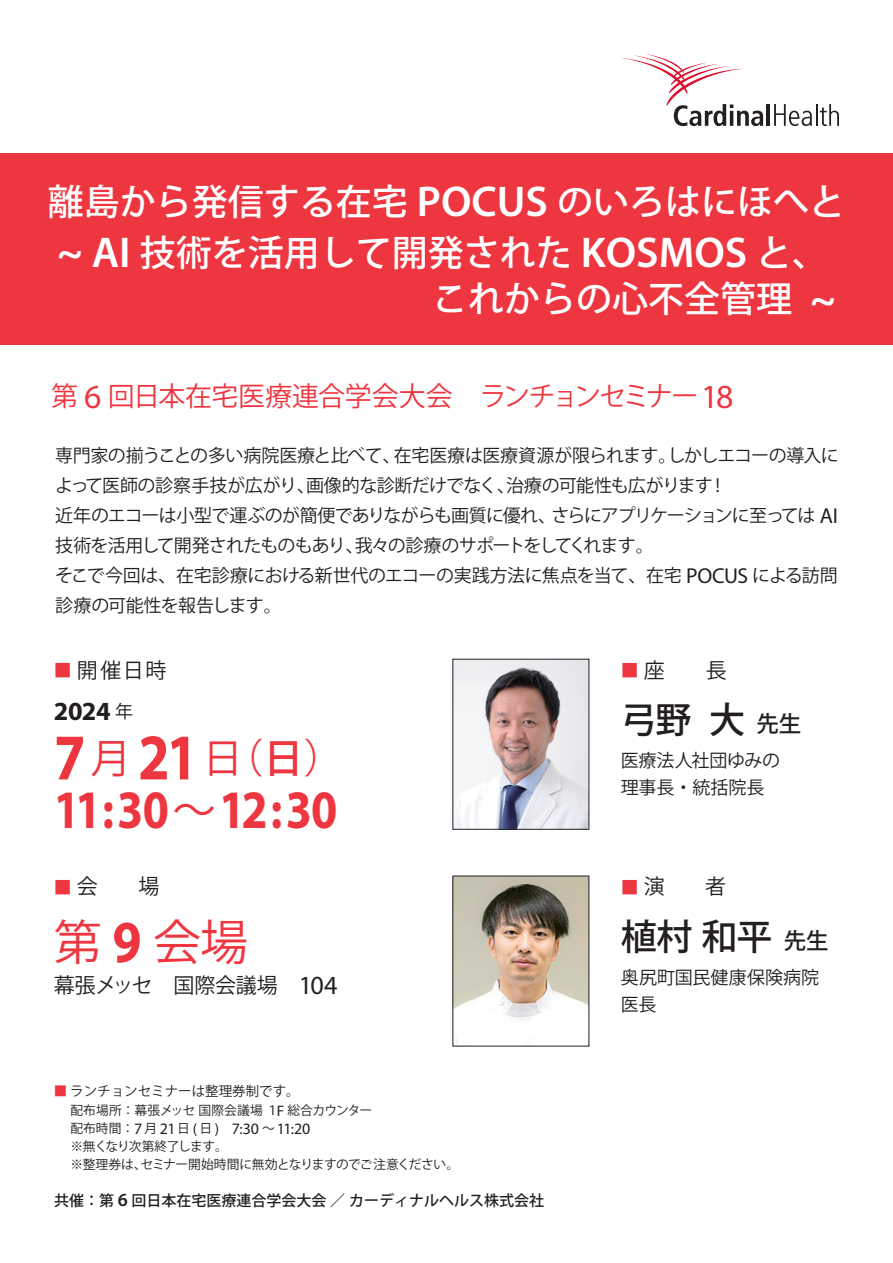
<style>
.page{position:relative;width:893px;height:1263px;background:#fff}
.page>*{position:absolute;margin:0;border:0;box-sizing:border-box;transform-origin:0 0}
.t1{font:700 54.3px "Myriad Pro";letter-spacing:-.05em;color:#ee3640;scale:.87 1}
.t2{font:48px "Koz Go Pr 6 N";color:#ee3640}
.t3{font:40.5px "Koz Go Pr 6 N";color:#ee3640}
.t4{font:500 36px/50.7px "Koz Go Pr 6 N";color:#fff}
.t5{font:500 36px "Koz Go Pr 6 N";letter-spacing:-.015em;color:#231f20}
.t6{font:27px "Koz Go Pr 6 N";letter-spacing:-.045em;color:#ee3640}
.t7{font:700 26.25px "Myriad Pro";color:#231f20}
.t8{font:21px "Koz Go Pr 6 N";letter-spacing:-.005em;color:#231f20}
.t9{font:18px/30px "Koz Go Pr 6 N";letter-spacing:-.035em;color:#231f20}
.t10{font:18px/27px "Koz Go Pr 6 N";letter-spacing:-.005em;color:#231f20}
.t11{font:18px/27px "Koz Go Pr 6 N";color:#231f20}
.t12{font:18px "Koz Go Pr 6 N";color:#ee3640}
.t13{font:15.9px "Myriad Pro";letter-spacing:-.025em;color:#231f20}
.t14{font:500 15px "Koz Go Pr 6 N";color:#231f20}
.t15{font:13.5px "Koz Go Pr 6 N";color:#231f20}
.t16{font:12.75px/18px "Koz Go Pr 6 N";letter-spacing:-.03em;color:#231f20}
.t17{font:12.75px "Koz Go Pr 6 N";letter-spacing:-.005em;color:#231f20}
.s1{font-family:"Myriad Pro";font-weight:600;font-size:43.2px}
.s2{font-family:"Myriad Pro";font-size:33.75px}
.s3{font-family:"Myriad Pro";font-size:21.6px}
.s4{font-size:18px;color:#ee3640}
.s5{font-family:"Koz Go Pr 6 N";font-weight:400;font-size:18px}
.s6{font-family:"Myriad Pro";font-weight:700;font-size:65.55px}
.s7{font-weight:500}
.s8{font-size:52.2px}
.s9{font-family:"Koz Go Pr 6 N";font-weight:400;font-size:43.5px}
.s10{font-size:21px;color:#231f20}
.s11{font-family:"Myriad Pro";font-weight:700;font-size:60px}
.s12{font-family:"Myriad Pro";font-size:26.25px}
.s13{color:#ee3640}
.s14{font-family:"Myriad Pro";font-size:15.3px}
.s15{font-family:"Koz Go Pr 6 N";font-size:12.75px}
.s16{font-size:15.3px}
.s17{font-family:"Myriad Pro";font-weight:600;font-size:18.75px}
.s18{font-size:22.5px}
</style>
<div class="page">
<hr style="left:767px;top:104px;width:3px;height:22px;background:#231f20">
<svg style="left:622px;top:54px;width:141px;height:72px"></svg>
<svg style="left:774px;top:104px;width:65px;height:22px"></svg>
<div style="left:0;top:153px;width:893px;height:191px;background:#ee3640"></div>
<img style="left:455px;top:878px;width:132px;height:166px">
<img style="left:455px;top:661px;width:132px;height:166px">
<h3 class="t4" style="left:48px;top:177px;width:799px">離島から発信する在宅 <span class="s1">POCUS</span> のいろはにほへと<span class="s1">~ AI</span> 技術を活用して開発された <span class="s1">KOSMOS</span> と、</h3>
<h3 class="t4" style="left:432px;top:274px;width:405px">これからの心不全管理 <span class="s1">~</span></h3>
<h3 class="t6" style="left:51px;top:381px;width:684px">第 <span class="s2">6</span> 回日本在宅医療連合学会大会　ランチョンセミナー<span class="s2">18</span></h3>
<p class="t9" style="left:55px;top:441px;width:785px">専門家の揃うことの多い病院医療と比べて、在宅医療は医療資源が限られます。しかしエコーの導入によって医師の診察手技が広がり、画像的な診断だけでなく、治療の可能性も広がります！<br>近年のエコーは小型で運ぶのが簡便でありながらも画質に優れ、さらにアプリケーションに至っては <span class="s3">AI</span>技術を活用して開発されたものもあり、我々の診療のサポートをしてくれます。<br>そこで今回は、在宅診療における新世代のエコーの実践方法に焦点を当て、在宅 <span class="s3">POCUS</span> による訪問診療の可能性を報告します。</p>
<p class="t8" style="left:54px;top:658px;width:114px"><span class="s4">■</span> 開催日時</p>
<h3 class="t7" style="left:54px;top:694px;width:81px">2024 <span class="s5">年</span></h3>
<h3 class="t3" style="left:54px;top:735px;width:292px"><span class="s6">7</span>月 <span class="s6">21</span>日（<span class="s7">日</span>）</h3>
<h1 class="t1" style="left:54px;top:774px;width:327px">11<span class="s8">:</span>30<span class="s9">～</span>12<span class="s8">:</span>30</h1>
<p class="t12" style="left:54px;top:877px;width:45px">■ <span class="s10">会</span></p>
<p class="t8" style="left:138px;top:875px;width:22px">場</p>
<h2 class="t2" style="left:54px;top:915px;width:196px">第<span class="s11">9</span>会場</h2>
<p class="t8" style="left:54px;top:974px;width:285px">幕張メッセ　国際会議場　<span class="s12">104</span></p>
<p class="t15" style="left:54px;top:1084px;width:247px"><span class="s13">■</span> ランチョンセミナーは整理券制です。</p>
<p class="t17" style="left:70px;top:1103px;width:303px">配布場所：幕張メッセ国際会議場１<span class="s14">F</span> 総合カウンター</p>
<p class="t13" style="left:70px;top:1118px;width:241px"><span class="s15">配布時間：</span>7 <span class="s15">月</span> 21<span class="s15">日</span> <span class="s16">(</span> <span class="s15">日</span> <span class="s16">)</span> 7<span class="s16">:</span>30 <span class="s15">～</span>11<span class="s16">:</span>20</p>
<p class="t16" style="left:70px;top:1138px;width:390px">※無くなり次第終了します。<br>※整理券は、セミナー開始時間に無効となりますのでご注意ください。</p>
<p class="t14" style="left:54px;top:1191px;width:492px">共催：第 <span class="s17">6</span> 回日本在宅医療連合学会大会／カーディナルヘルス株式会社</p>
<p class="t12" style="left:621px;top:660px;width:45px">■ <span class="s10">座</span></p>
<p class="t8" style="left:706px;top:658px;width:22px">長</p>
<h3 class="t5" style="left:621px;top:699px;width:182px">弓野 大 <span class="s18">先生</span></h3>
<p class="t10" style="left:621px;top:747px;width:161px">医療法人社団ゆみの理事長・統括院長</p>
<p class="t12" style="left:621px;top:877px;width:45px">■ <span class="s10">演</span></p>
<p class="t8" style="left:705px;top:875px;width:22px">者</p>
<h3 class="t5" style="left:621px;top:916px;width:209px">植村和平 <span class="s18">先生</span></h3>
<p class="t11" style="left:621px;top:964px;width:200px">奥尻町国民健康保険病院医長</p>
</div>
